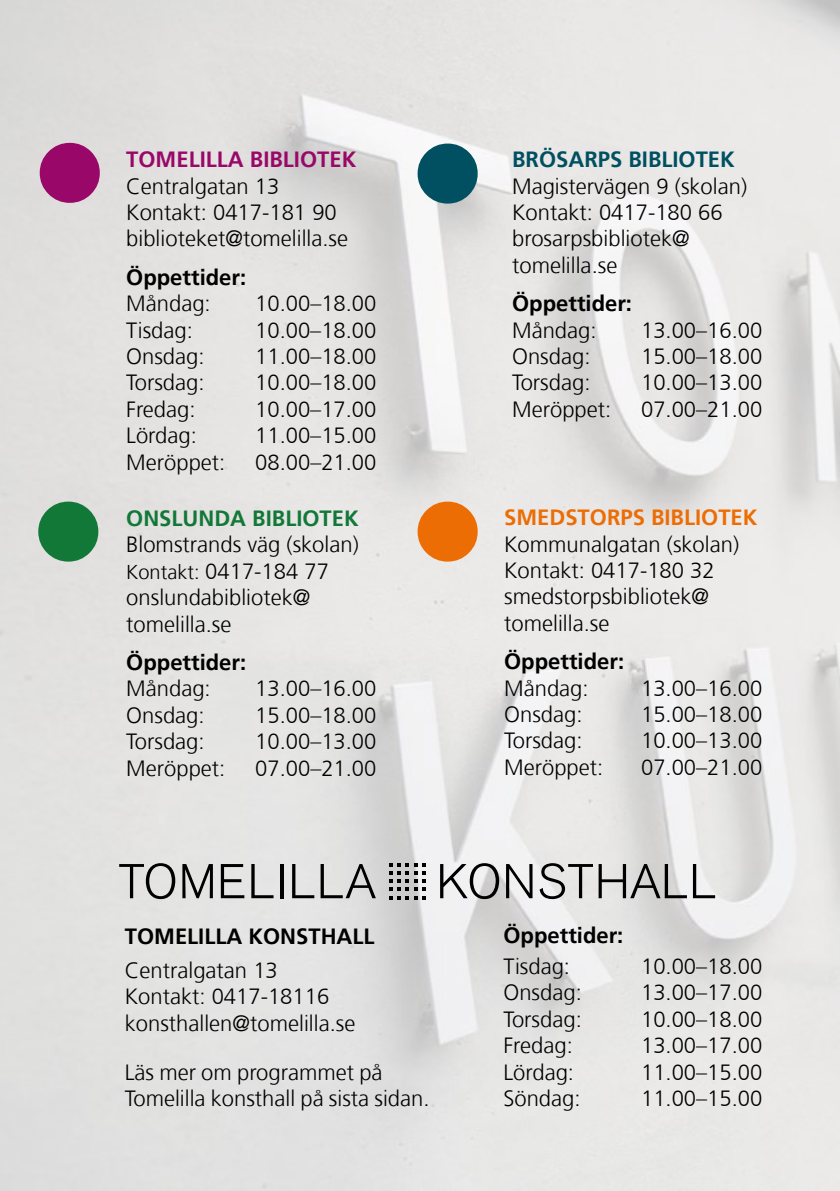
<style>
.page{position:relative;width:840px;height:1191px;background:#fff}
.page>*{position:absolute;margin:0;border:0;box-sizing:border-box;transform-origin:0 0}
.t1{font:60px "Webdings";color:#990868}
.t2{font:60px "Webdings";color:#005061}
.t3{font:60px "Webdings";color:#127838}
.t4{font:60px "Webdings";color:#ed6d05}
.t5{font:300 22px/26.4px "Frutiger";color:#000}
.t6{font:700 22px "Frutiger";color:#000}
.t7{font:700 22px "Frutiger";color:#ed6d05}
.t8{font:700 22px "Frutiger";color:#990868}
.t9{font:700 22px "Frutiger";color:#127838}
.t10{font:700 22px "Frutiger";color:#005061}
.s1{font-size:20px}
</style>
<div class="page">
<img style="left:0;top:0;width:839px;height:1191px">
<svg style="left:119px;top:863px;width:56px;height:36px;background:#adadac"></svg>
<svg style="left:182px;top:864px;width:31px;height:34px"></svg>
<svg style="left:221px;top:864px;width:23px;height:34px"></svg>
<svg style="left:251px;top:864px;width:22px;height:34px"></svg>
<hr style="left:280px;top:864px;width:4px;height:34px;background:#000">
<svg style="left:292px;top:864px;width:22px;height:34px"></svg>
<svg style="left:320px;top:864px;width:55px;height:34px;background:#aeaead"></svg>
<svg style="left:440px;top:863px;width:59px;height:36px"></svg>
<svg style="left:506px;top:864px;width:26px;height:34px"></svg>
<svg style="left:539px;top:863px;width:53px;height:36px;background:#b3b3b2"></svg>
<svg style="left:598px;top:864px;width:88px;height:34px;background:#abaaaa"></svg>
<svg style="left:692px;top:864px;width:22px;height:34px"></svg>
<svg style="left:389px;top:863px;width:36px;height:36px"></svg>
<h1 class="t1" style="left:40px;top:143px;width:61px">■</h1>
<h1 class="t2" style="left:417px;top:144px;width:61px">■</h1>
<p class="t8" style="left:126px;top:147px;width:231px">TOMELILLA BIBLIOTEK</p>
<p class="t5" style="left:126px;top:173px;width:223px">Centralgatan 13<br>Kontakt: 0417-181 90 biblioteket@tomelilla.se</p>
<p class="t6" style="left:126px;top:264px;width:121px">Öppettider:</p>
<p class="t5" style="left:126px;top:291px;width:86px">Måndag:</p>
<p class="t5" style="left:255px;top:291px;width:123px">10.00–18.00</p>
<p class="t5" style="left:126px;top:317px;width:68px">Tisdag:</p>
<p class="t5" style="left:255px;top:317px;width:123px">10.00–18.00</p>
<p class="t5" style="left:126px;top:343px;width:80px">Onsdag:</p>
<p class="t5" style="left:255px;top:343px;width:123px">11.00–18.00</p>
<p class="t5" style="left:126px;top:370px;width:80px">Torsdag:</p>
<p class="t5" style="left:255px;top:370px;width:123px">10.00–18.00</p>
<p class="t5" style="left:126px;top:396px;width:71px">Fredag:</p>
<p class="t5" style="left:255px;top:396px;width:123px">10.00–17.00</p>
<p class="t5" style="left:126px;top:423px;width:72px">Lördag:</p>
<p class="t5" style="left:255px;top:423px;width:123px">11.00–15.00</p>
<p class="t5" style="left:126px;top:449px;width:101px">Meröppet:</p>
<p class="t5" style="left:255px;top:449px;width:123px">08.00–21.00</p>
<p class="t9" style="left:126px;top:505px;width:234px">ONSLUNDA BIBLIOTEK</p>
<p class="t5" style="left:126px;top:532px;width:234px">Blomstrands väg (skolan)<br><span class="s1">Kontakt:</span> 0417-184 77 onslundabibliotek@ tomelilla.se</p>
<p class="t6" style="left:126px;top:649px;width:121px">Öppettider:</p>
<p class="t5" style="left:126px;top:676px;width:86px">Måndag:</p>
<p class="t5" style="left:255px;top:676px;width:123px">13.00–16.00</p>
<p class="t5" style="left:126px;top:702px;width:80px">Onsdag:</p>
<p class="t5" style="left:255px;top:702px;width:123px">15.00–18.00</p>
<p class="t5" style="left:126px;top:728px;width:80px">Torsdag:</p>
<p class="t5" style="left:255px;top:728px;width:123px">10.00–13.00</p>
<p class="t5" style="left:126px;top:755px;width:101px">Meröppet:</p>
<p class="t5" style="left:255px;top:755px;width:123px">07.00–21.00</p>
<h1 class="t3" style="left:38px;top:501px;width:61px">■</h1>
<h1 class="t4" style="left:417px;top:501px;width:61px">■</h1>
<p class="t10" style="left:512px;top:147px;width:224px">BRÖSARPS BIBLIOTEK</p>
<p class="t5" style="left:512px;top:173px;width:236px">Magistervägen 9 (skolan)<br>Kontakt: 0417-180 66 brosarpsbibliotek@ tomelilla.se</p>
<p class="t6" style="left:512px;top:290px;width:121px">Öppettider:</p>
<p class="t5" style="left:512px;top:317px;width:86px">Måndag:</p>
<p class="t5" style="left:640px;top:317px;width:123px">13.00–16.00</p>
<p class="t5" style="left:512px;top:343px;width:80px">Onsdag:</p>
<p class="t5" style="left:640px;top:343px;width:123px">15.00–18.00</p>
<p class="t5" style="left:512px;top:370px;width:80px">Torsdag:</p>
<p class="t5" style="left:640px;top:370px;width:123px">10.00–13.00</p>
<p class="t5" style="left:512px;top:396px;width:101px">Meröppet:</p>
<p class="t5" style="left:640px;top:396px;width:123px">07.00–21.00</p>
<p class="t7" style="left:504px;top:504px;width:255px">SMEDSTORPS BIBLIOTEK</p>
<p class="t5" style="left:504px;top:531px;width:236px">Kommunalgatan (skolan)<br>Kontakt: 0417-180 32 smedstorpsbibliotek@ tomelilla.se</p>
<p class="t6" style="left:504px;top:648px;width:121px">Öppettider:</p>
<p class="t5" style="left:504px;top:675px;width:86px">Måndag:</p>
<p class="t5" style="left:640px;top:675px;width:123px">13.00–16.00</p>
<p class="t5" style="left:504px;top:701px;width:80px">Onsdag:</p>
<p class="t5" style="left:640px;top:701px;width:123px">15.00–18.00</p>
<p class="t5" style="left:504px;top:728px;width:80px">Torsdag:</p>
<p class="t5" style="left:640px;top:728px;width:123px">10.00–13.00</p>
<p class="t5" style="left:504px;top:754px;width:101px">Meröppet:</p>
<p class="t5" style="left:640px;top:754px;width:123px">07.00–21.00</p>
<p class="t6" style="left:125px;top:923px;width:251px">TOMELILLA KONSTHALL</p>
<p class="t5" style="left:125px;top:957px;width:232px">Centralgatan 13<br>Kontakt: 0417-18116 konsthallen@tomelilla.se</p>
<p class="t5" style="left:125px;top:1059px;width:306px">Läs mer om programmet på<br>Tomelilla konsthall på sista sidan.</p>
<p class="t6" style="left:503px;top:923px;width:121px">Öppettider:</p>
<p class="t5" style="left:503px;top:953px;width:68px">Tisdag:</p>
<p class="t5" style="left:640px;top:953px;width:123px">10.00–18.00</p>
<p class="t5" style="left:503px;top:979px;width:80px">Onsdag:</p>
<p class="t5" style="left:640px;top:979px;width:123px">13.00–17.00</p>
<p class="t5" style="left:503px;top:1006px;width:80px">Torsdag:</p>
<p class="t5" style="left:640px;top:1006px;width:123px">10.00–18.00</p>
<p class="t5" style="left:503px;top:1032px;width:71px">Fredag:</p>
<p class="t5" style="left:640px;top:1032px;width:123px">13.00–17.00</p>
<p class="t5" style="left:503px;top:1059px;width:72px">Lördag:</p>
<p class="t5" style="left:640px;top:1059px;width:123px">11.00–15.00</p>
<p class="t5" style="left:503px;top:1085px;width:79px">Söndag:</p>
<p class="t5" style="left:640px;top:1085px;width:123px">11.00–15.00</p>
</div>
